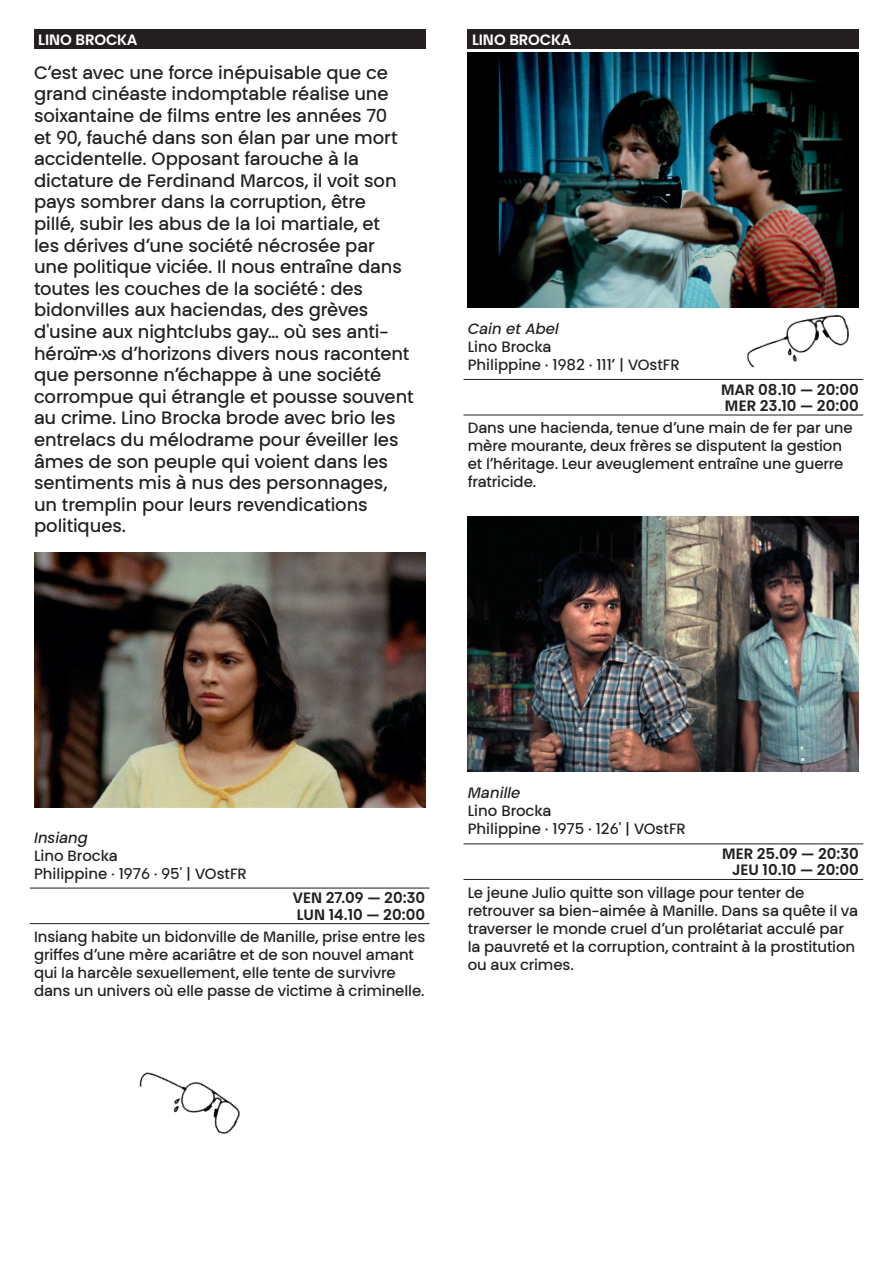
<style>
.page{position:relative;width:893px;height:1263px;background:#fff}
.page>*{position:absolute;margin:0;border:0;box-sizing:border-box;transform-origin:0 0}
.t1{font:18px/21.6px "BBB Poppins TN Text";letter-spacing:-.005em;color:#231f20}
.t2{font:15px/18px "BBB Poppins TN Text";letter-spacing:-.005em;color:#231f20}
.t3{font:600 15px/16.2px "BBB Poppins TN Text";color:#231f20}
.t4{font:italic 15px "BBB Poppins TN Text";letter-spacing:.005em;color:#231f20}
.t5{font:600 15px "BBB Poppins TN Text";color:#fff}
</style>
<div class="page">
<div style="left:34px;top:30px;width:391px;height:19px;background:#231f20"></div>
<img style="left:34px;top:553px;width:391px;height:254px">
<hr style="left:30px;top:923px;width:399px;height:1px;background:#231f20">
<hr style="left:30px;top:888px;width:399px;height:1px;background:#231f20">
<div style="left:468px;top:30px;width:391px;height:19px;background:#231f20"></div>
<hr style="left:463px;top:415px;width:400px;height:1px;background:#231f20">
<hr style="left:463px;top:379px;width:400px;height:1px;background:#231f20">
<hr style="left:463px;top:879px;width:400px;height:1px;background:#231f20">
<hr style="left:463px;top:843px;width:400px;height:1px;background:#231f20">
<img style="left:468px;top:52px;width:391px;height:255px">
<img style="left:468px;top:517px;width:391px;height:255px">
<img style="left:139px;top:1072px;width:101px;height:62px">
<img style="left:726px;top:272px;width:138px;height:143px">
<p class="t5" style="left:38px;top:30px;width:101px">LINO BROCKA</p>
<p class="t1" style="left:34px;top:62px;width:381px">C’est avec une force inépuisable que ce grand cinéaste indomptable réalise une soixantaine de films entre les années 70<br>et 90, fauché dans son élan par une mort accidentelle. Opposant farouche à la dictature de Ferdinand Marcos, il voit son pays sombrer dans la corruption, être<br>pillé, subir les abus de la loi martiale, et<br>les dérives d’une société nécrosée par<br>une politique viciée. Il nous entraîne dans toutes les couches de la société : des bidonvilles aux haciendas, des grèves d'usine aux nightclubs gay… où ses anti&shy;héro·ï · d’horizons divers nous racontent que personne n’échappe à une société corrompue qui étrangle et pousse souvent au crime. Lino Brocka brode avec brio les entrelacs du mélodrame pour éveiller les âmes de son peuple qui voient dans les sentiments mis à nus des personnages, un tremplin pour leurs revendications politiques.</p>
<p class="t5" style="left:472px;top:30px;width:101px">LINO BROCKA</p>
<p class="t4" style="left:468px;top:319px;width:92px">Cain et Abel</p>
<p class="t2" style="left:468px;top:338px;width:213px">Lino Brocka<br>Philippine · 1982 · 111’ | VOstFR</p>
<p class="t3" style="left:721px;top:381px;width:139px">MAR 08.10 — 20:00<br>MER 23.10 — 20:00</p>
<p class="t2" style="left:468px;top:419px;width:387px">Dans une hacienda, tenue d’une main de fer par une mère mourante, deux frères se disputent la gestion et l’héritage. Leur aveuglement entraîne une guerre fratricide.</p>
<p class="t4" style="left:34px;top:827px;width:55px">Insiang</p>
<p class="t2" style="left:34px;top:846px;width:214px">Lino Brocka<br>Philippine · 1976 · 95' | VOstFR</p>
<p class="t3" style="left:293px;top:890px;width:134px">VEN 27.09 — 20:30<br>LUN 14.10 — 20:00</p>
<p class="t2" style="left:34px;top:927px;width:393px">Insiang habite un bidonville de Manille, prise entre les griffes d’une mère acariâtre et de son nouvel amant qui la harcèle sexuellement, elle tente de survivre dans un univers où elle passe de victime à criminelle.</p>
<p class="t4" style="left:468px;top:783px;width:54px">Manille</p>
<p class="t2" style="left:468px;top:802px;width:220px">Lino Brocka<br>Philippine · 1975 · 126' | VOstFR</p>
<p class="t3" style="left:722px;top:846px;width:138px;text-align:right">MER 25.09 — 20:30<br>JEU 10.10 — 20:00</p>
<p class="t2" style="left:468px;top:883px;width:392px">Le jeune Julio quitte son village pour tenter de retrouver sa bien-aimée à Manille. Dans sa quête il va traverser le monde cruel d’un prolétariat acculé par la pauvreté et la corruption, contraint à la prostitution ou aux crimes.</p>
</div>
